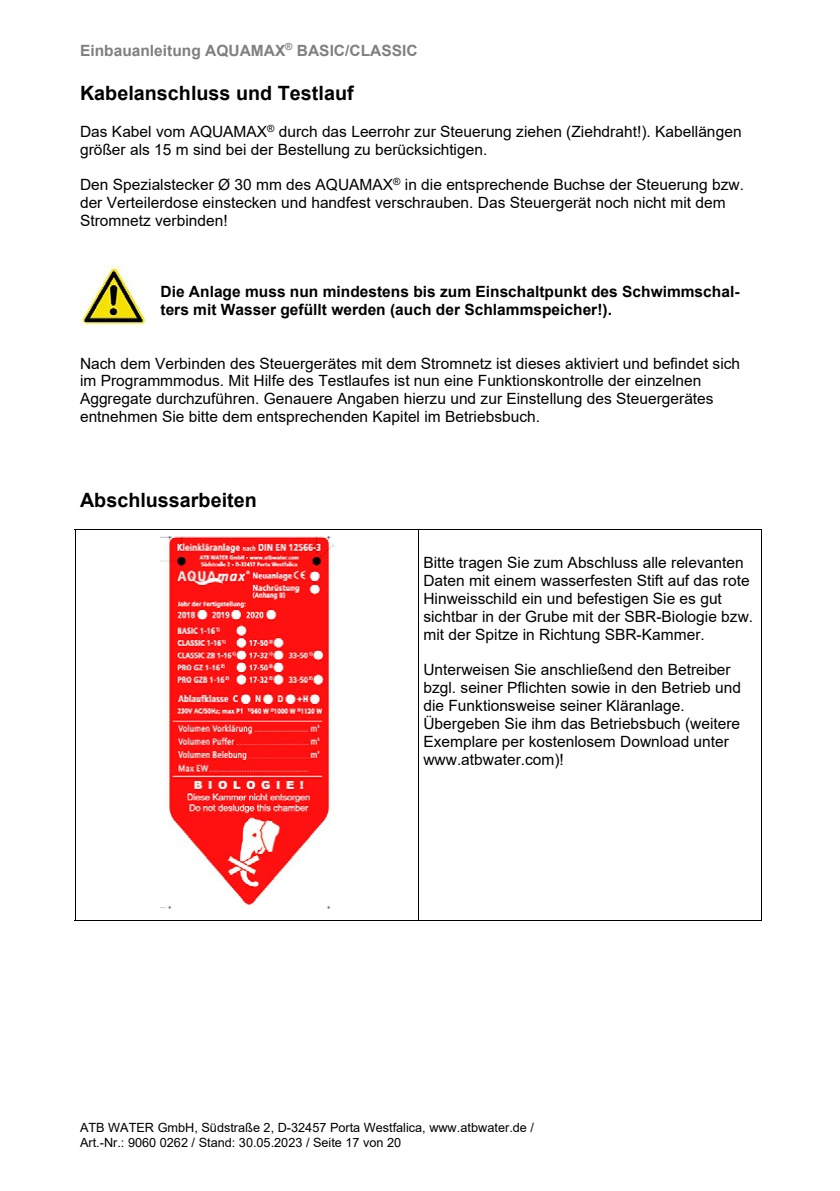
<style>
.page{position:relative;width:840px;height:1191px;background:#fff}
.page>*{position:absolute;margin:0;border:0;box-sizing:border-box;transform-origin:0 0}
.t1{font:700 19.8px "Arial";color:#000}
.t2{font:15.4px/17.8px "Arial";color:#000}
.t3{font:700 15.4px/17.8px "Arial";color:#000}
.t4{font:700 15.4px "Arial";color:#808080}
.t5{font:12.6px/14.6px "Arial";color:#000}
</style>
<div class="page">
<img style="left:80px;top:265px;width:67px;height:60px">
<img style="left:161px;top:536px;width:172px;height:372px">
<hr style="left:75px;top:529px;width:343px;height:1px;background:#000">
<hr style="left:418px;top:529px;width:343px;height:1px;background:#000">
<hr style="left:75px;top:536px;width:1px;height:384px;background:#000">
<hr style="left:75px;top:920px;width:343px;height:1px;background:#000">
<hr style="left:418px;top:536px;width:1px;height:384px;background:#000">
<hr style="left:418px;top:920px;width:343px;height:1px;background:#000">
<hr style="left:761px;top:536px;width:1px;height:384px;background:#000">
<p class="t4" style="left:80px;top:40px;width:339px">Einbauanleitung AQUAMAX<sup>®</sup> BASIC/CLASSIC</p>
<p class="t1" style="left:80px;top:79px;width:275px">Kabelanschluss und Testlauf</p>
<p class="t2" style="left:80px;top:122px;width:662px">Das Kabel vom AQUAMAX<sup>®</sup> durch das Leerrohr zur Steuerung ziehen (Ziehdraht!). Kabellängen größer als 15 m sind bei der Bestellung zu berücksichtigen.</p>
<p class="t2" style="left:80px;top:176px;width:665px">Den Spezialstecker Ø 30 mm des AQUAMAX<sup>®</sup> in die entsprechende Buchse der Steuerung bzw. der Verteilerdose einstecken und handfest verschrauben. Das Steuergerät noch nicht mit dem<br>Stromnetz verbinden!</p>
<p class="t3" style="left:160px;top:283px;width:580px">Die Anlage muss nun mindestens bis zum Einschaltpunkt des Schwimmschal&shy;ters mit Wasser gefüllt werden (auch der Schlammspeicher!).</p>
<p class="t2" style="left:80px;top:354px;width:661px">Nach dem Verbinden des Steuergerätes mit dem Stromnetz ist dieses aktiviert und befindet sich im Programmmodus. Mit Hilfe des Testlaufes ist nun eine Funktionskontrolle der einzelnen Aggregate durchzuführen. Genauere Angaben hierzu und zur Einstellung des Steuergerätes entnehmen Sie bitte dem entsprechenden Kapitel im Betriebsbuch.</p>
<p class="t1" style="left:80px;top:486px;width:178px">Abschlussarbeiten</p>
<p class="t2" style="left:423px;top:554px;width:331px">Bitte tragen Sie zum Abschluss alle relevanten Daten mit einem wasserfesten Stift auf das rote Hinweisschild ein und befestigen Sie es gut sichtbar in der Grube mit der SBR-Biologie bzw. mit der Spitze in Richtung SBR-Kammer.</p>
<p class="t2" style="left:423px;top:661px;width:319px">Unterweisen Sie anschließend den Betreiber bzgl. seiner Pflichten sowie in den Betrieb und die Funktionsweise seiner Kläranlage.<br>Übergeben Sie ihm das Betriebsbuch (weitere Exemplare per kostenlosem Download unter www.atbwater.com)!</p>
<p class="t5" style="left:80px;top:1120px;width:455px">ATB WATER GmbH, Südstraße 2, D-32457 Porta Westfalica, www.atbwater.de /<br>Art.-Nr.: 9060 0262 / Stand: 30.05.2023 / Seite 17 von 20</p>
</div>
